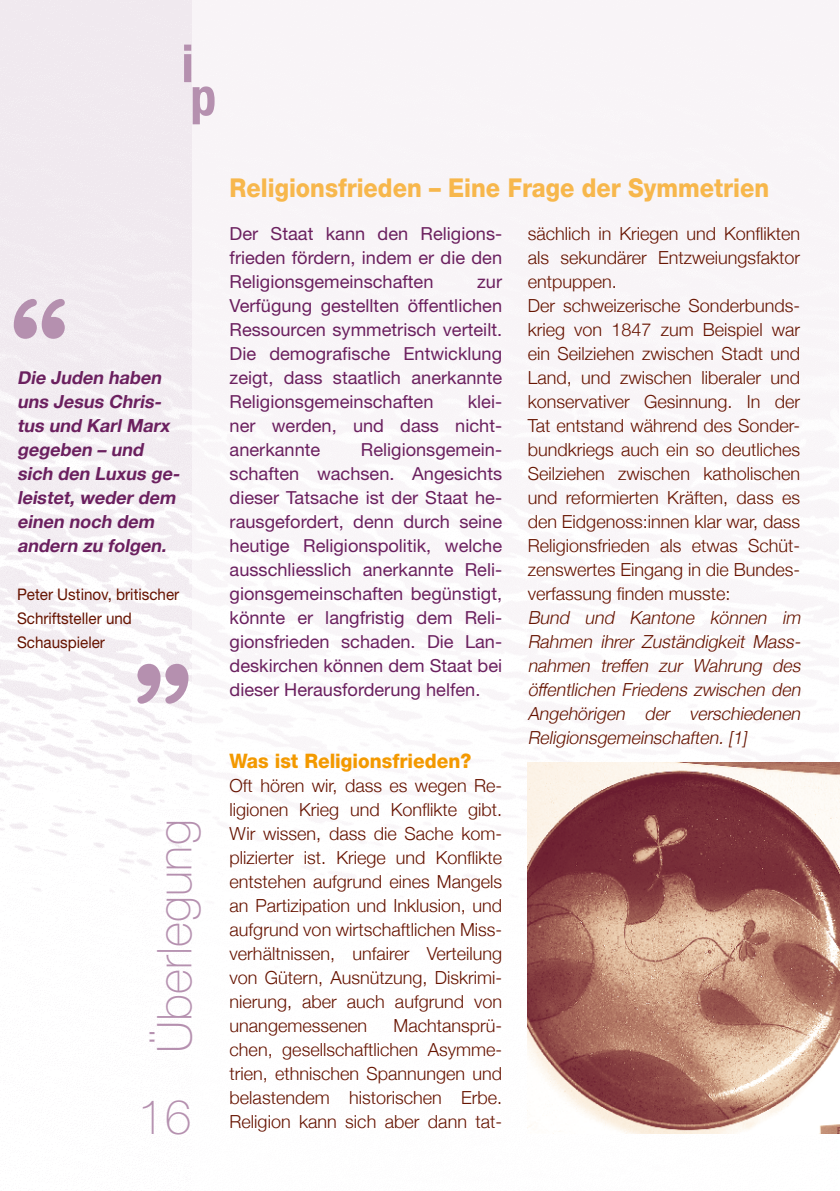
<style>
.page{position:relative;width:840px;height:1191px;background:#fff}
.page>*{position:absolute;margin:0;border:0;box-sizing:border-box;transform-origin:0 0}
.t1{font:700 condensed 144px "Helvetica Rounded";color:#b590af}
.t2{font:700 condensed 52px "Helvetica Neue";color:#b590af}
.t3{font:100 48px "Helvetica Neue";letter-spacing:.005em;color:#b590af}
.t4{font:800 26px "Helvetica Neue";color:#f7b74c;scale:.9 1}
.t5{font:800 20px "Helvetica Neue";color:#f39900;scale:.95 1}
.t6{font:300 18px/24px "Helvetica Neue";color:#661300;text-align:justify}
.t7{font:18px/24px "Helvetica Neue";color:#6b205f;text-align:justify}
.t8{font:italic 300 18px/24px "Helvetica Neue";color:#661300;text-align:justify}
.t9{font:italic 700 18px/24px "Helvetica Neue";color:#6b205f}
.t10{font:16px/24px "Helvetica Neue";color:#661300;scale:.95 1}
</style>
<div class="page">
<img style="left:0;top:0;width:839px;height:1134px">
<img style="left:839px;top:0;width:1px;height:1191px">
<img style="left:527px;top:763px;width:312px;height:370px">
<h2 class="t2" style="left:181px;top:32px;width:14px">i</h2>
<h2 class="t2" style="left:190px;top:65px;width:27px">p</h2>
<h1 class="t1" style="left:9px;top:265px;width:63px">“</h1>
<p class="t9" style="left:17px;top:365px;width:168px">Die Juden haben uns Jesus Chris&shy;tus und Karl Marx gegeben – und sich den Luxus ge&shy;leistet, weder dem einen noch dem andern zu folgen.</p>
<p class="t10" style="left:17px;top:582px;width:172px">Peter Ustinov, britischer<br>Schriftsteller und<br>Schauspieler</p>
<h1 class="t1" style="left:132px;top:630px;width:63px">”</h1>
<h3 class="t3" style="left:147px;top:1053px;width:235px;rotate:-90deg">Überlegung</h3>
<h3 class="t3" style="left:138px;top:1089px;width:55px">16</h3>
<h3 class="t4" style="left:229px;top:172px;width:600px">Religionsfrieden – Eine Frage der Symmetrien</h3>
<p class="t7" style="left:229px;top:221px;width:274px">Der Staat kann den Religions&shy;frieden fördern, indem er die den Religionsgemeinschaften</p>
<p class="t6" style="left:527px;top:221px;width:274px;text-align:left">sächlich in Kriegen und Konflikten als sekundärer Entzweiungsfaktor entpuppen.<br>Der schweizerische Sonderbunds&shy;krieg von 1847 zum Beispiel war ein Seilziehen zwischen Stadt und<br>Land, und zwischen liberaler und konservativer Gesinnung. In der<br>Tat entstand während des Sonder&shy;bundkriegs auch ein so deutliches<br>Seilziehen zwischen katholischen und reformierten Kräften, dass es den Eidgenoss:innen klar war, dass<br>Religionsfrieden als etwas Schüt&shy;zenswertes Eingang in die Bundes&shy;verfassung finden musste:</p>
<p class="t8" style="left:527px;top:605px;width:278px">Bund und Kantone können im Rahmen ihrer Zuständigkeit Mass&shy;nahmen treffen zur Wahrung des öffentlichen Friedens zwischen den Angehörigen der verschiedenen Religionsgemeinschaften. [1]</p>
<p class="t7" style="left:229px;top:269px;width:274px;text-indent:247px">zur Verfügung gestellten öffentlichen Ressourcen symmetrisch verteilt.<br>Die demografische Entwicklung zeigt, dass staatlich anerkannte Religionsgemeinschaften</p>
<p class="t7" style="left:229px;top:389px;width:274px;text-indent:238px">klei&shy;ner werden, und dass nicht&shy;anerkannte</p>
<p class="t7" style="left:229px;top:437px;width:274px;text-indent:131px">Religionsgemein&shy;schaften wachsen. Angesichts dieser Tatsache ist der Staat he&shy;rausgefordert, denn durch seine heutige Religionspolitik, welche ausschliesslich anerkannte Reli&shy;gionsgemeinschaften begünstigt, könnte er langfristig dem Reli&shy;gionsfrieden schaden. Die Lan&shy;deskirchen können dem Staat bei dieser Herausforderung helfen.</p>
<p class="t5" style="left:229px;top:749px;width:256px">Was ist Religionsfrieden?</p>
<p class="t6" style="left:229px;top:773px;width:274px">Oft hören wir, dass es wegen Re&shy;ligionen Krieg und Konflikte gibt.<br>Wir wissen, dass die Sache kom&shy;plizierter ist. Kriege und Konflikte entstehen aufgrund eines Mangels an Partizipation und Inklusion, und aufgrund von wirtschaftlichen Miss&shy;verhältnissen, unfairer Verteilung von Gütern, Ausnützung, Diskrimi&shy;nierung, aber auch aufgrund von unangemessenen</p>
<p class="t6" style="left:229px;top:1013px;width:274px;text-indent:164px">Machtansprü&shy;chen, gesellschaftlichen Asymme&shy;trien, ethnischen Spannungen und belastendem historischen Erbe.<br>Religion kann sich aber dann tat-</p>
</div>
